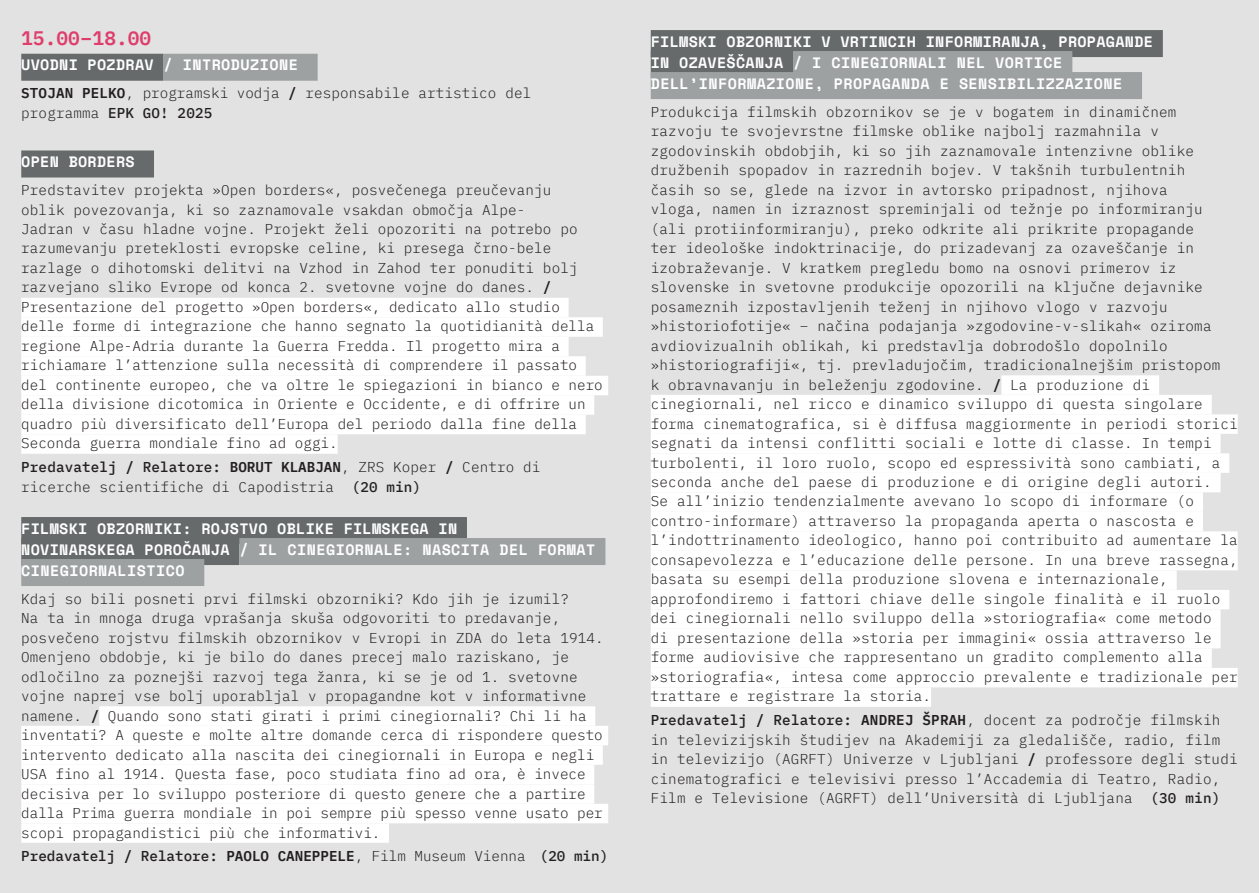
<style>
.page{position:relative;width:1259px;height:893px;background:#e1e2e1}
.page>*{position:absolute;margin:0;border:0;box-sizing:border-box;transform-origin:0 0}
.t1{font:600 19.5px "IBM Plex Mono";color:#df3d6b}
.t2{font:700 15px/21px "Space Mono";letter-spacing:.02em;color:#fff}
.t3{font:300 14.25px/19.5px "IBM Plex Mono";letter-spacing:.015em;color:#231f20}
.t4{font:500 14.25px "IBM Plex Mono";color:#231f20}
.s1{font-weight:600}
.s2{font-weight:500}
.s3{font-weight:300}
</style>
<div class="page">
<div style="left:21px;top:54px;width:142px;height:27px;background:#666a6b"></div>
<div style="left:163px;top:54px;width:155px;height:27px;background:#9da1a2"></div>
<div style="left:21px;top:150px;width:133px;height:27px;background:#666a6b"></div>
<div style="left:21px;top:298px;width:547px;height:19px;background:#fff"></div>
<div style="left:21px;top:317px;width:582px;height:20px;background:#fff"></div>
<div style="left:21px;top:337px;width:547px;height:19px;background:#fff"></div>
<div style="left:21px;top:356px;width:565px;height:20px;background:#fff"></div>
<div style="left:21px;top:376px;width:587px;height:19px;background:#fff"></div>
<div style="left:21px;top:395px;width:573px;height:20px;background:#fff"></div>
<div style="left:21px;top:415px;width:565px;height:19px;background:#fff"></div>
<div style="left:21px;top:434px;width:317px;height:20px;background:#fff"></div>
<div style="left:21px;top:517px;width:446px;height:27px;background:#666a6b"></div>
<div style="left:21px;top:538px;width:218px;height:27px;background:#666a6b"></div>
<div style="left:239px;top:538px;width:366px;height:27px;background:#9da1a2"></div>
<div style="left:21px;top:559px;width:183px;height:27px;background:#9da1a2"></div>
<div style="left:99px;top:706px;width:496px;height:20px;background:#fff"></div>
<div style="left:21px;top:726px;width:587px;height:19px;background:#fff"></div>
<div style="left:21px;top:745px;width:582px;height:20px;background:#fff"></div>
<div style="left:21px;top:765px;width:573px;height:19px;background:#fff"></div>
<div style="left:21px;top:784px;width:573px;height:20px;background:#fff"></div>
<div style="left:21px;top:804px;width:587px;height:19px;background:#fff"></div>
<div style="left:21px;top:823px;width:368px;height:20px;background:#fff"></div>
<div style="left:651px;top:30px;width:511px;height:27px;background:#666a6b"></div>
<div style="left:651px;top:51px;width:142px;height:27px;background:#666a6b"></div>
<div style="left:793px;top:51px;width:279px;height:27px;background:#9da1a2"></div>
<div style="left:651px;top:72px;width:491px;height:27px;background:#9da1a2"></div>
<div style="left:1001px;top:375px;width:158px;height:20px;background:#fff"></div>
<div style="left:651px;top:395px;width:560px;height:19px;background:#fff"></div>
<div style="left:651px;top:414px;width:586px;height:20px;background:#fff"></div>
<div style="left:651px;top:434px;width:569px;height:19px;background:#fff"></div>
<div style="left:651px;top:453px;width:578px;height:20px;background:#fff"></div>
<div style="left:651px;top:473px;width:569px;height:19px;background:#fff"></div>
<div style="left:651px;top:492px;width:552px;height:20px;background:#fff"></div>
<div style="left:651px;top:512px;width:552px;height:19px;background:#fff"></div>
<div style="left:651px;top:531px;width:586px;height:20px;background:#fff"></div>
<div style="left:651px;top:551px;width:586px;height:19px;background:#fff"></div>
<div style="left:651px;top:570px;width:525px;height:20px;background:#fff"></div>
<div style="left:651px;top:590px;width:578px;height:19px;background:#fff"></div>
<div style="left:651px;top:609px;width:569px;height:20px;background:#fff"></div>
<div style="left:651px;top:629px;width:569px;height:19px;background:#fff"></div>
<div style="left:651px;top:648px;width:560px;height:20px;background:#fff"></div>
<div style="left:651px;top:668px;width:586px;height:19px;background:#fff"></div>
<div style="left:651px;top:687px;width:280px;height:20px;background:#fff"></div>
<h1 class="t1" style="left:21px;top:23px;width:131px">15.00–18.00</h1>
<p class="t2" style="left:21px;top:54px;width:278px">UVODNI POZDRAV / INTRODUZIONE</p>
<p class="t3" style="left:21px;top:82px;width:511px"><span class="s1">STOJAN PELKO</span>, programski vodja <span class="s1">/</span> responsabile artistico del programma <span class="s2">EPK GO! 2025</span></p>
<p class="t2" style="left:21px;top:151px;width:115px">OPEN BORDERS</p>
<p class="t3" style="left:21px;top:179px;width:583px">Predstavitev projekta »Open borders«, posvečenega preučevanju<br>oblik povezovanja, ki so zaznamovale vsakdan območja Alpe-<br>Jadran v času hladne vojne. Projekt želi opozoriti na potrebo po razumevanju preteklosti evropske celine, ki presega črno-bele razlage o dihotomski delitvi na Vzhod in Zahod ter ponuditi bolj razvejano sliko Evrope od konca 2. svetovne vojne do danes. <span class="s1">/ </span>Presentazione del progetto »Open borders«, dedicato allo studio delle forme di integrazione che hanno segnato la quotidianità della regione Alpe-Adria durante la Guerra Fredda. Il progetto mira a richiamare l’attenzione sulla necessità di comprendere il passato del continente europeo, che va oltre le spiegazioni in bianco e nero della divisione dicotomica in Oriente e Occidente, e di offrire un quadro più diversificato dell’Europa del periodo dalla fine della Seconda guerra mondiale fino ad oggi.</p>
<p class="t3" style="left:21px;top:456px;width:520px"><span class="s2">Predavatelj</span> <span class="s1">/</span> <span class="s2">Relatore:</span> <span class="s1">BORUT KLABJAN</span>, ZRS Koper <span class="s1">/</span> Centro di ricerche scientifiche di Capodistria <span class="s2">(20 min)</span></p>
<p class="t2" style="left:21px;top:517px;width:575px">FILMSKI OBZORNIKI: ROJSTVO OBLIKE FILMSKEGA IN<br>NOVINARSKEGA POROČANJA / IL CINEGIORNALE: NASCITA DEL FORMAT<br>CINEGIORNALISTICO</p>
<p class="t3" style="left:21px;top:588px;width:584px">Kdaj so bili posneti prvi filmski obzorniki? Kdo jih je izumil?<br>Na ta in mnoga druga vprašanja skuša odgovoriti to predavanje, posvečeno rojstvu filmskih obzornikov v Evropi in ZDA do leta 1914.<br>Omenjeno obdobje, ki je bilo do danes precej malo raziskano, je odločilno za poznejši razvoj tega žanra, ki se je od 1. svetovne vojne naprej vse bolj uporabljal v propagandne kot v informativne namene. <span class="s1">/</span> Quando sono stati girati i primi cinegiornali? Chi li ha inventati? A queste e molte altre domande cerca di rispondere questo intervento dedicato alla nascita dei cinegiornali in Europa e negli USA fino al 1914. Questa fase, poco studiata fino ad ora, è invece decisiva per lo sviluppo posteriore di questo genere che a partire dalla Prima guerra mondiale in poi sempre più spesso venne usato per scopi propagandistici più che informativi.</p>
<p class="t4" style="left:21px;top:845px;width:588px">Predavatelj <span class="s1">/</span> Relatore: <span class="s1">PAOLO CANEPPELE</span><span class="s3">, Film Museum Vienna</span> (20 min)</p>
<p class="t2" style="left:651px;top:30px;width:504px">FILMSKI OBZORNIKI V VRTINCIH INFORMIRANJA, PROPAGANDE<br>IN OZAVEŠČANJA / I CINEGIORNALI NEL VORTICE<br>DELL’INFORMAZIONE, PROPAGANDA E SENSIBILIZZAZIONE</p>
<p class="t3" style="left:651px;top:101px;width:588px">Produkcija filmskih obzornikov se je v bogatem in dinamičnem razvoju te svojevrstne filmske oblike najbolj razmahnila v zgodovinskih obdobjih, ki so jih zaznamovale intenzivne oblike družbenih spopadov in razrednih bojev. V takšnih turbulentnih<br>časih so se, glede na izvor in avtorsko pripadnost, njihova<br>vloga, namen in izraznost spreminjali od težnje po informiranju (ali protiinformiranju), preko odkrite ali prikrite propagande<br>ter ideološke indoktrinacije, do prizadevanj za ozaveščanje in izobraževanje. V kratkem pregledu bomo na osnovi primerov iz slovenske in svetovne produkcije opozorili na ključne dejavnike posameznih izpostavljenih teženj in njihovo vlogo v razvoju »historiofotije« – načina podajanja »zgodovine-v-slikah« oziroma avdiovizualnih oblikah, ki predstavlja dobrodošlo dopolnilo »historiografiji«, tj. prevladujočim, tradicionalnejšim pristopom<br>k obravnavanju in beleženju zgodovine. <span class="s1">/</span> La produzione di cinegiornali, nel ricco e dinamico sviluppo di questa singolare forma cinematografica, si è diffusa maggiormente in periodi storici segnati da intensi conflitti sociali e lotte di classe. In tempi turbolenti, il loro ruolo, scopo ed espressività sono cambiati, a seconda anche del paese di produzione e di origine degli autori.<br>Se all’inizio tendenzialmente avevano lo scopo di informare (o contro-informare) attraverso la propaganda aperta o nascosta e l’indottrinamento ideologico, hanno poi contribuito ad aumentare la consapevolezza e l’educazione delle persone. In una breve rassegna, basata su esempi della produzione slovena e internazionale, approfondiremo i fattori chiave delle singole finalità e il ruolo dei cinegiornali nello sviluppo della »storiografia« come metodo<br>di presentazione della »storia per immagini« ossia attraverso le forme audiovisive che rappresentano un gradito complemento alla »storiografia«, intesa come approccio prevalente e tradizionale per trattare e registrare la storia.</p>
<p class="t3" style="left:651px;top:709px;width:588px"><span class="s2">Predavatelj</span> <span class="s1">/</span> <span class="s2">Relatore:</span> <span class="s1">ANDREJ ŠPRAH</span>, docent za področje filmskih in televizijskih študijev na Akademiji za gledališče, radio, film in televizijo (AGRFT) Univerze v Ljubljani <span class="s1">/</span> professore degli studi cinematografici e televisivi presso l’Accademia di Teatro, Radio, Film e Televisione (AGRFT) dell’Università di Ljubljana <span class="s2">(30 min)</span></p>
</div>
